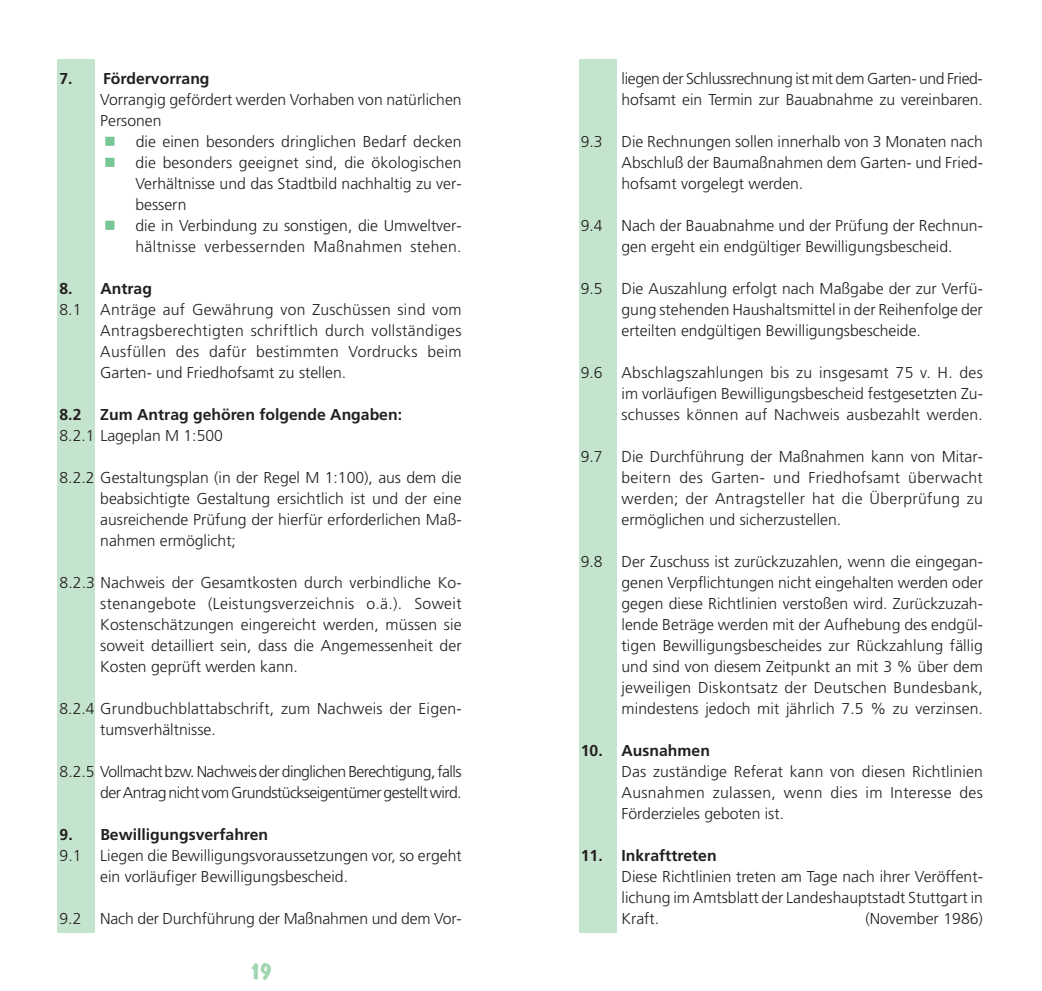
<style>
.page{position:relative;width:1042px;height:991px;background:#fff}
.page>*{position:absolute;margin:0;border:0;box-sizing:border-box;transform-origin:0 0}
.t1{font:700 24.5px "Dom Casual";color:#9fd5b1}
.t2{font:300 15.75px/21px "Frutiger";color:#231f1f;text-align:justify}
.t3{font:700 15.75px "Frutiger";color:#231f1f}
.t4{font:300 15.75px/21px "Frutiger";letter-spacing:-.035em;color:#231f1f;text-align:right}
.t5{font:300 15.75px/21px "Frutiger";letter-spacing:-.02em;color:#231f1f}
</style>
<div class="page">
<div style="left:579px;top:60px;width:37px;height:873px;background:#c4e4ce"></div>
<div style="left:58px;top:60px;width:37px;height:873px;background:#c4e4ce"></div>
<p class="t3" style="left:60px;top:72px;width:151px">7. Fördervorrang</p>
<p class="t2" style="left:100px;top:90px;width:363px">Vorrangig gefördert werden Vorhaben von natürlichen<br>Personen</p>
<p class="t2" style="left:135px;top:132px;width:327px;text-align:left">die einen besonders dringlichen Bedarf decken die besonders geeignet sind, die ökologischen Verhältnisse und das Stadtbild nachhaltig zu ver&shy;bessern<br>die in Verbindung zu sonstigen, die Umweltver&shy;hältnisse verbessernden Maßnahmen stehen.</p>
<p class="t3" style="left:60px;top:282px;width:94px">8. Antrag</p>
<p class="t2" style="left:100px;top:300px;width:363px;text-indent:-41px">8.1 Anträge auf Gewährung von Zuschüssen sind vom Antragsberechtigten schriftlich durch vollständiges Ausfüllen des dafür bestimmten Vordrucks beim Garten- und Friedhofsamt zu stellen.</p>
<p class="t3" style="left:60px;top:408px;width:344px">8.2 Zum Antrag gehören folgende Angaben:</p>
<p class="t2" style="left:60px;top:426px;width:165px">8.2.1 Lageplan M 1:500</p>
<p class="t2" style="left:100px;top:468px;width:363px;text-indent:-41px">8.2.2 Gestaltungsplan (in der Regel M 1:100), aus dem die beabsichtigte Gestaltung ersichtlich ist und der eine ausreichende Prüfung der hierfür erforderlichen Maß&shy;nahmen ermöglicht;</p>
<p class="t2" style="left:100px;top:573px;width:363px;text-indent:-41px">8.2.3 Nachweis der Gesamtkosten durch verbindliche Ko&shy;stenangebote (Leistungsverzeichnis o.ä.). Soweit Kostenschätzungen eingereicht werden, müssen sie soweit detailliert sein, dass die Angemessenheit der Kosten geprüft werden kann.</p>
<p class="t2" style="left:100px;top:699px;width:363px;text-indent:-41px">8.2.4 Grundbuchblattabschrift, zum Nachweis der Eigen&shy;tumsverhältnisse.</p>
<p class="t4" style="left:60px;top:762px;width:403px">8.2.5 Vollmacht bzw. Nachweis der dinglichen Berechtigung, falls der Antrag nicht vom Grundstückseigentümer gestellt wird.</p>
<p class="t3" style="left:60px;top:828px;width:210px">9. Bewilligungsverfahren</p>
<p class="t2" style="left:100px;top:846px;width:363px;text-indent:-41px">9.1 Liegen die Bewilligungsvoraussetzungen vor, so ergeht ein vorläufiger Bewilligungsbescheid.</p>
<p class="t2" style="left:60px;top:909px;width:403px">9.2 Nach der Durchführung der Maßnahmen und dem Vor-</p>
<h1 class="t1" style="left:251px;top:961px;width:22px">19</h1>
<p class="t5" style="left:621px;top:69px;width:363px">liegen der Schlussrechnung ist mit dem Garten- und Fried&shy;hofsamt ein Termin zur Bauabnahme zu vereinbaren.</p>
<p class="t2" style="left:621px;top:132px;width:363px;text-indent:-41px">9.3 Die Rechnungen sollen innerhalb von 3 Monaten nach Abschluß der Baumaßnahmen dem Garten- und Fried&shy;hofsamt vorgelegt werden.</p>
<p class="t2" style="left:621px;top:216px;width:363px;text-indent:-41px">9.4 Nach der Bauabnahme und der Prüfung der Rechnun&shy;gen ergeht ein endgültiger Bewilligungsbescheid.</p>
<p class="t2" style="left:621px;top:279px;width:363px;text-indent:-41px">9.5 Die Auszahlung erfolgt nach Maßgabe der zur Verfü&shy;gung stehenden Haushaltsmittel in der Reihenfolge der erteilten endgültigen Bewilligungsbescheide.</p>
<p class="t2" style="left:621px;top:363px;width:363px;text-indent:-41px">9.6 Abschlagszahlungen bis zu insgesamt 75 v. H. des im vorläufigen Bewilligungsbescheid festgesetzten Zu&shy;schusses können auf Nachweis ausbezahlt werden.</p>
<p class="t2" style="left:621px;top:447px;width:363px;text-indent:-41px">9.7 Die Durchführung der Maßnahmen kann von Mitar&shy;beitern des Garten- und Friedhofsamt überwacht werden; der Antragsteller hat die Überprüfung zu ermöglichen und sicherzustellen.</p>
<p class="t2" style="left:621px;top:552px;width:363px;text-indent:-41px">9.8 Der Zuschuss ist zurückzuzahlen, wenn die eingegan&shy;genen Verpflichtungen nicht eingehalten werden oder gegen diese Richtlinien verstoßen wird. Zurückzuzah&shy;lende Beträge werden mit der Aufhebung des endgül&shy;tigen Bewilligungsbescheides zur Rückzahlung fällig und sind von diesem Zeitpunkt an mit 3 % über dem jeweiligen Diskontsatz der Deutschen Bundesbank, mindestens jedoch mit jährlich 7.5 % zu verzinsen.</p>
<p class="t3" style="left:580px;top:744px;width:131px">10. Ausnahmen</p>
<p class="t2" style="left:621px;top:762px;width:363px">Das zuständige Referat kann von diesen Richtlinien Ausnahmen zulassen, wenn dies im Interesse des Förderzieles geboten ist.</p>
<p class="t3" style="left:580px;top:849px;width:137px">11. Inkrafttreten</p>
<p class="t2" style="left:621px;top:867px;width:363px">Diese Richtlinien treten am Tage nach ihrer Veröffent&shy;lichung im Amtsblatt der Landeshauptstadt Stuttgart in Kraft.</p>
<p class="t2" style="left:865px;top:909px;width:119px">(November 1986)</p>
</div>
